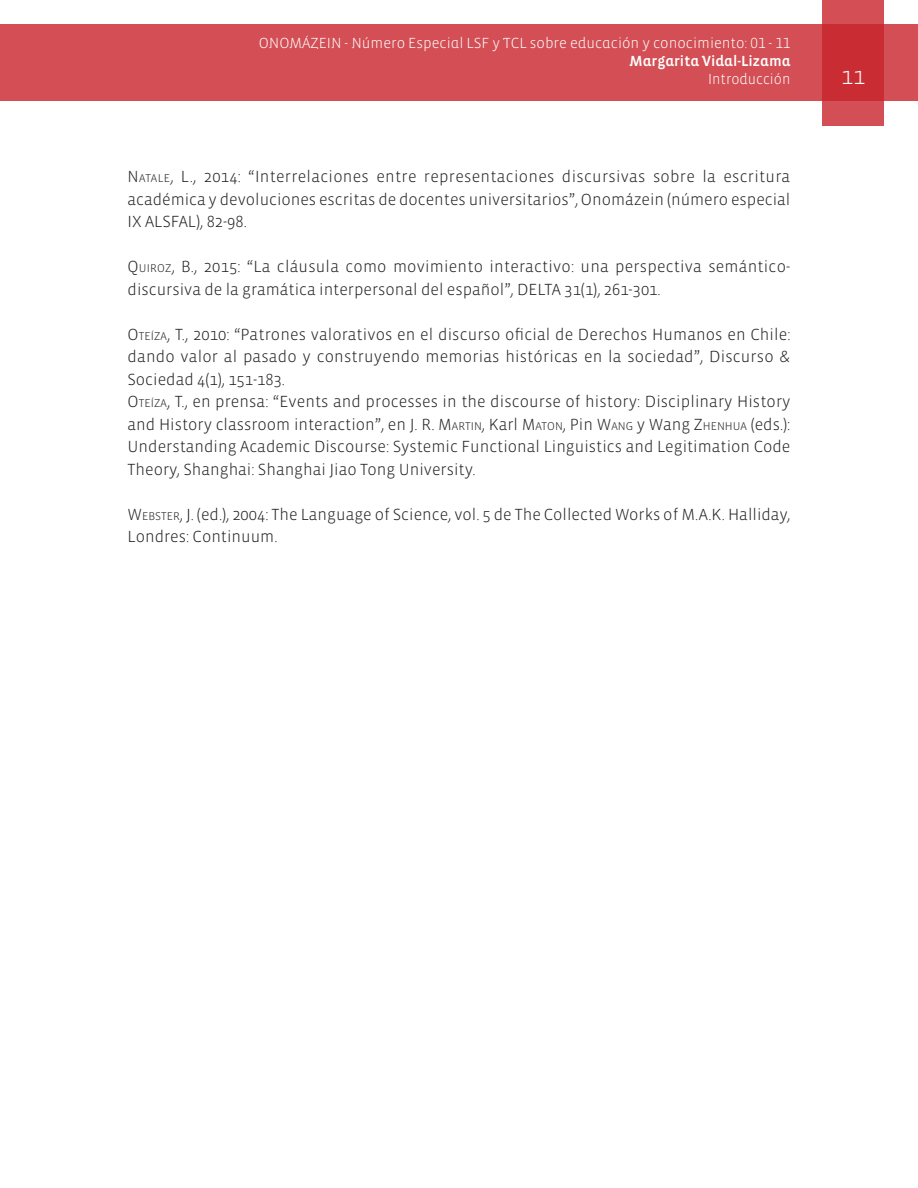
<style>
.page{position:relative;width:918px;height:1188px;background:#fff}
.page>*{position:absolute;margin:0;border:0;box-sizing:border-box;transform-origin:0 0}
.t1{font:300 24px "Vista Sans";color:#fff}
.Texto_primero{font:300 16.5px/22.5px "Vista Sans";color:#231f20;text-align:justify}
.t2{font:300 15px "Vista Sans Alt";color:#fff}
.t3{font:15px "Vista Sans Alt Med";color:#fff}
.t4{font:300 15px "Vista Sans Alt";color:#fff;scale:.96 1}
.s1{font-style:inherit}
.s2{font-size:11.55px}
</style>
<div class="page">
<div style="left:0;top:25px;width:918px;height:76px;background:#d34f55"></div>
<svg style="left:822px;top:0;width:62px;height:126px;background:#cd3940"></svg>
<p class="t2" style="left:259px;top:36px;width:533px">ONOMÁZEIN - Número Especial LSF y TCL sobre educación y conocimiento: 01 - 11</p>
<p class="t3" style="left:630px;top:54px;width:162px">Margarita Vidal-Lizama</p>
<p class="t4" style="left:708px;top:72px;width:87px">Introducción</p>
<p class="Texto_primero" style="left:128px;top:166px;width:664px"><span class="s1">N</span> <span class="s2">ATALE</span>, L., 2014: “Interrelaciones entre representaciones discursivas sobre la escritura académica y devoluciones escritas de docentes universitarios”, Onomázein (número especial IX ALSFAL), 82-98.</p>
<p class="Texto_primero" style="left:128px;top:256px;width:664px"><span class="s1">Q</span><span class="s2">UIROZ</span>, B., 2015: “La cláusula como movimiento interactivo: una perspectiva semántico&shy;discursiva de la gramática interpersonal del español”, DELTA 31(1), 261-301.</p>
<p class="Texto_primero" style="left:128px;top:323px;width:664px"><span class="s1">O</span><span class="s2">TEÍZA</span>, T., 2010: “Patrones valorativos en el discurso oficial de Derechos Humanos en Chile: dando valor al pasado y construyendo memorias históricas en la sociedad”, Discurso &amp; Sociedad 4(1), 151-183.</p>
<p class="Texto_primero" style="left:128px;top:391px;width:665px"><span class="s1">O</span><span class="s2">TEÍZA</span>, T., en prensa: “Events and processes in the discourse of history: Disciplinary History and History classroom interaction”, en J. R. <span class="s1">M</span><span class="s2">ARTIN</span>, Karl <span class="s1">M</span><span class="s2">ATON</span>, Pin <span class="s1">W</span><span class="s2">ANG</span> y Wang <span class="s1">Z</span><span class="s2">HENHUA</span> (eds.):<br>Understanding Academic Discourse: Systemic Functional Linguistics and Legitimation Code Theory, Shanghai: Shanghai Jiao Tong University.</p>
<p class="Texto_primero" style="left:128px;top:503px;width:664px"><span class="s1">W</span><span class="s2">EBSTER</span>, J. (ed.), 2004: The Language of Science, vol. 5 de The Collected Works of M.A.K. Halliday,<br>Londres: Continuum.</p>
<h1 class="t1" style="left:841px;top:64px;width:25px">11</h1>
</div>
